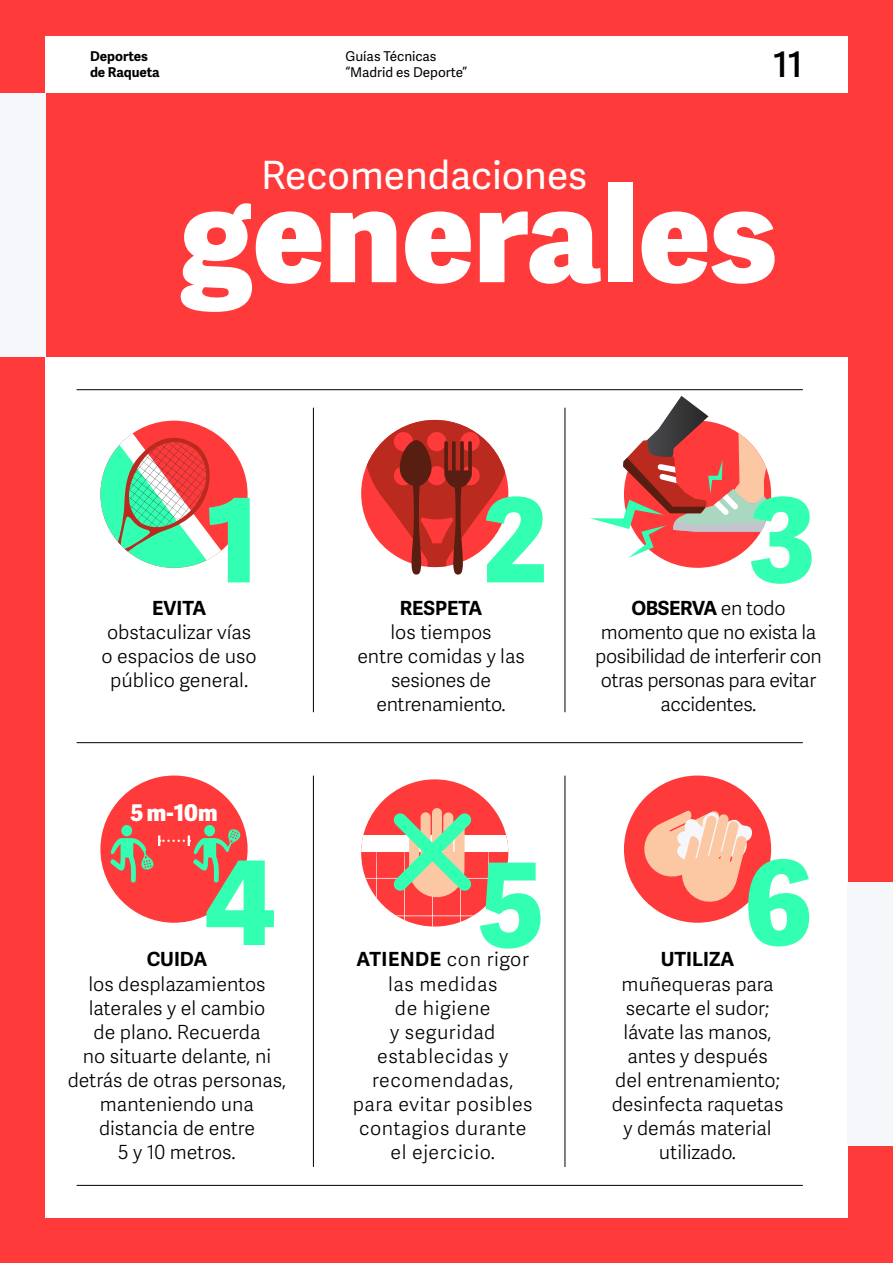
<style>
.page{position:relative;width:893px;height:1263px;background:#ff3a3a}
.page>*{position:absolute;margin:0;border:0;box-sizing:border-box;transform-origin:0 0}
.Body_Text{font:800 132px "Adelle Sans";color:#fff}
.Body_Text-2{font:800 116.85px "Adelle Sans";color:#33ffb2}
.Body_Text-3{font:39px "Adelle Sans";color:#fff}
.Body_Text-4{font:600 35.4px "Adelle Sans";color:#000}
.Contenido_de_la_tabl{font:800 23.1px "Adelle Sans";color:#fff}
.Contenido_de_la_tabl-2{font:300 19.5px/24px "Adelle Sans";color:#000;text-align:center}
.Contenido_de_la_tabl-3{font:300 19.5px/24px "Adelle Sans";letter-spacing:.03em;color:#000;text-align:center}
.Contenido_de_la_tabl-4{font:300 19.5px/24px "Adelle Sans";letter-spacing:-.02em;color:#000;text-align:center}
.Body_Text-5{font:13.5px/16.5px "Adelle Sans";color:#000}
.Body_Text-6{font:700 13.5px/16.5px "Adelle Sans";color:#000}
.s1{font-weight:700}
</style>
<div class="page">
<div style="left:45px;top:36px;width:803px;height:1182px;background:#fff"></div>
<div style="left:17px;top:94px;width:836px;height:263px;background:#ff3a3a"></div>
<div style="left:0;top:94px;width:45px;height:263px;background:#f5f7fa"></div>
<hr style="left:77px;top:389px;width:726px;height:1px;background:#000">
<hr style="left:313px;top:408px;width:1px;height:304px;background:#000">
<hr style="left:565px;top:408px;width:1px;height:304px;background:#000">
<hr style="left:313px;top:776px;width:1px;height:391px;background:#000">
<hr style="left:565px;top:776px;width:1px;height:391px;background:#000">
<hr style="left:77px;top:742px;width:726px;height:1px;background:#000">
<hr style="left:77px;top:1185px;width:726px;height:1px;background:#000">
<svg style="left:100px;top:421px;width:148px;height:147px"></svg>
<div style="left:624px;top:775px;width:147px;height:148px;background:#ff3a3a;border-radius:50%"></div>
<svg style="left:640px;top:810px;width:114px;height:95px"></svg>
<div style="left:624px;top:421px;width:147px;height:147px;background:#ff3a3a;border-radius:50%"></div>
<div style="left:361px;top:779px;width:147px;height:147px;background:#ff3a3a;border-radius:50%"></div>
<svg style="left:361px;top:801px;width:147px;height:125px"></svg>
<div style="left:100px;top:775px;width:148px;height:148px;background:#ff3a3a;border-radius:50%"></div>
<svg style="left:110px;top:825px;width:132px;height:58px"></svg>
<svg style="left:361px;top:420px;width:147px;height:155px"></svg>
<svg style="left:590px;top:396px;width:181px;height:162px"></svg>
<div style="left:848px;top:882px;width:45px;height:264px;background:#f5f7fa"></div>
<p class="Body_Text-6" style="left:90px;top:47px;width:71px">Deportes de Raqueta</p>
<p class="Body_Text-5" style="left:345px;top:47px;width:123px">Guías Técnicas “Madrid es Deporte”</p>
<p class="Body_Text-4" style="left:773px;top:39px;width:31px">11</p>
<p class="Body_Text-3" style="left:261px;top:148px;width:328px">Recomendaciones</p>
<p class="Body_Text" style="left:179px;top:137px;width:600px">generales</p>
<p class="Body_Text-2" style="left:206px;top:454px;width:55px">1</p>
<p class="Contenido_de_la_tabl-2" style="left:102px;top:596px;width:157px"><span class="s1">EVITA </span>obstaculizar vías o espacios de uso público general.</p>
<p class="Contenido_de_la_tabl" style="left:130px;top:796px;width:89px">5 m-10m</p>
<p class="Body_Text-2" style="left:483px;top:454px;width:66px">2</p>
<p class="Body_Text-2" style="left:749px;top:454px;width:67px">3</p>
<p class="Contenido_de_la_tabl-2" style="left:357px;top:596px;width:169px"><span class="s1">RESPETA<br></span>los tiempos<br>entre comidas y las sesiones de entrenamiento.</p>
<p class="Contenido_de_la_tabl-4" style="left:595px;top:596px;width:228px"><span class="s1">OBSERVA</span> en todo momento que no exista la posibilidad de interferir con otras personas para evitar accidentes.</p>
<p class="Body_Text-2" style="left:203px;top:817px;width:74px">4</p>
<p class="Body_Text-2" style="left:479px;top:819px;width:68px">5</p>
<p class="Body_Text-2" style="left:744px;top:817px;width:70px">6</p>
<p class="Contenido_de_la_tabl-2" style="left:68px;top:947px;width:220px"><span class="s1">CUIDA<br></span>los desplazamientos laterales y el cambio<br>de plano. Recuerda<br>no situarte delante, ni detrás de otras personas, manteniendo una distancia de entre<br>5 y 10 metros.</p>
<p class="Contenido_de_la_tabl-3" style="left:353px;top:947px;width:181px"><span class="s1">ATIENDE</span> con rigor las medidas<br>de higiene<br>y seguridad establecidas y recomendadas, para evitar posibles contagios durante el ejercicio.</p>
<p class="Contenido_de_la_tabl-2" style="left:612px;top:947px;width:173px"><span class="s1">UTILIZA </span>muñequeras para secarte el sudor; lávate las manos, antes y después del entrenamiento; desinfecta raquetas y demás material utilizado.</p>
</div>
